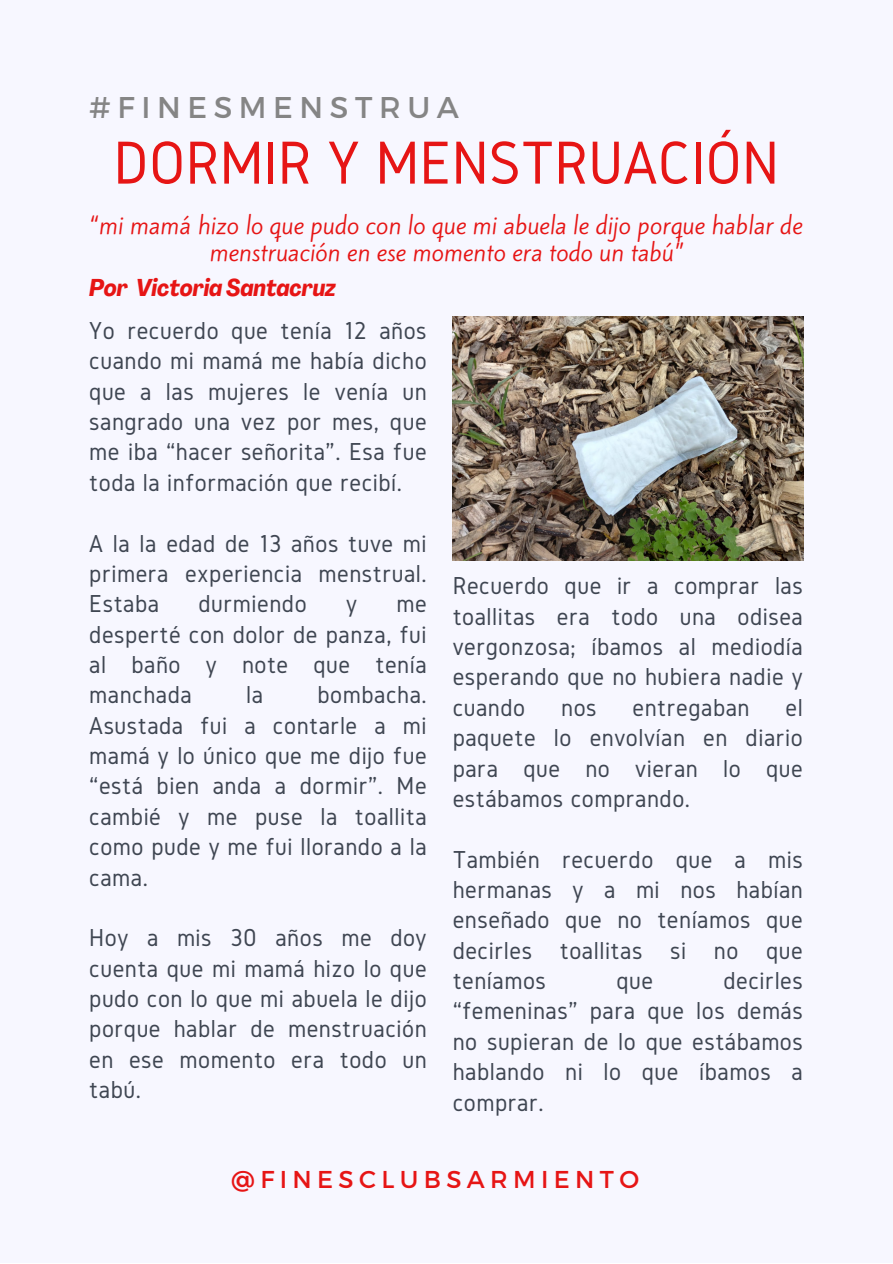
<style>
.page{position:relative;width:893px;height:1264px;background:#fff}
.page>*{position:absolute;margin:0;border:0;box-sizing:border-box;transform-origin:0 0}
.t1{font:63px "Gidole";color:#e61515}
.t2{font:30px "Montserrat";letter-spacing:.22em;color:#858585}
.t3{font:25.5px/30.3px "Gidole";letter-spacing:.02em;color:#3f4652;text-align:justify}
.t4{font:24.3px "Montserrat";letter-spacing:.22em;color:#e61515}
.t5{font:italic 700 condensed 24px "Agrandir";color:#e61515}
.t6{font:22.65px/27px "Kite One";color:#e61515;text-align:center}
</style>
<div class="page">
<div style="left:0;top:0;width:892px;height:1262px;background:#f7f7ff"></div>
<img style="left:452px;top:316px;width:351px;height:244px">
<p class="t2" style="left:89px;top:88px;width:371px">#FINESMENSTRUA</p>
<p class="t1" style="left:113px;top:128px;width:667px">DORMIR Y MENSTRUACIÓN</p>
<p class="t6" style="left:90px;top:212px;width:713px">“mi mamá hizo lo que pudo con lo que mi abuela le dijo porque hablar de menstruación en ese momento era todo un tabú”</p>
<p class="t5" style="left:89px;top:278px;width:248px">Por Victoria Santacruz</p>
<p class="t3" style="left:89px;top:315px;width:339px">Yo recuerdo que tenía 12 años cuando mi mamá me había dicho que a las mujeres le venía un sangrado una vez por mes, que me iba “hacer señorita”. Esa fue toda la información que recibí.</p>
<p class="t3" style="left:89px;top:527px;width:339px">A la la edad de 13 años tuve mi primera experiencia menstrual.<br>Estaba</p>
<p class="t3" style="left:198px;top:588px;width:110px">durmiendo</p>
<p class="t3" style="left:346px;top:588px;width:13px">y</p>
<p class="t3" style="left:89px;top:588px;width:339px;text-indent:307px">me desperté con dolor de panza, fui al baño y note que tenía manchada</p>
<p class="t3" style="left:89px;top:679px;width:339px;text-indent:228px">bombacha.<br>Asustada fui a contarle a mi mamá y lo único que me dijo fue “está bien anda a dormir”. Me cambié y me puse la toallita como pude y me fui llorando a la cama.</p>
<p class="t3" style="left:246px;top:679px;width:18px">la</p>
<p class="t3" style="left:89px;top:922px;width:339px">Hoy a mis 30 años me doy cuenta que mi mamá hizo lo que pudo con lo que mi abuela le dijo porque hablar de menstruación en ese momento era todo un tabú.</p>
<p class="t3" style="left:452px;top:570px;width:351px">Recuerdo que ir a comprar las toallitas era todo una odisea vergonzosa; íbamos al mediodía esperando que no hubiera nadie y cuando</p>
<p class="t3" style="left:452px;top:692px;width:351px;text-indent:333px">el paquete lo envolvían en diario para que no vieran lo que estábamos comprando.</p>
<p class="t3" style="left:452px;top:843px;width:351px">También recuerdo que a mis hermanas y a mi nos habían enseñado que no teníamos que decirles toallitas si no que teníamos</p>
<p class="t3" style="left:561px;top:692px;width:37px">nos</p>
<p class="t3" style="left:632px;top:692px;width:118px">entregaban</p>
<p class="t3" style="left:452px;top:965px;width:351px;text-indent:271px">decirles “femeninas” para que los demás no supieran de lo que estábamos hablando ni lo que íbamos a comprar.</p>
<p class="t3" style="left:616px;top:965px;width:38px">que</p>
<p class="t4" style="left:231px;top:1163px;width:409px">@FINESCLUBSARMIENTO</p>
</div>
